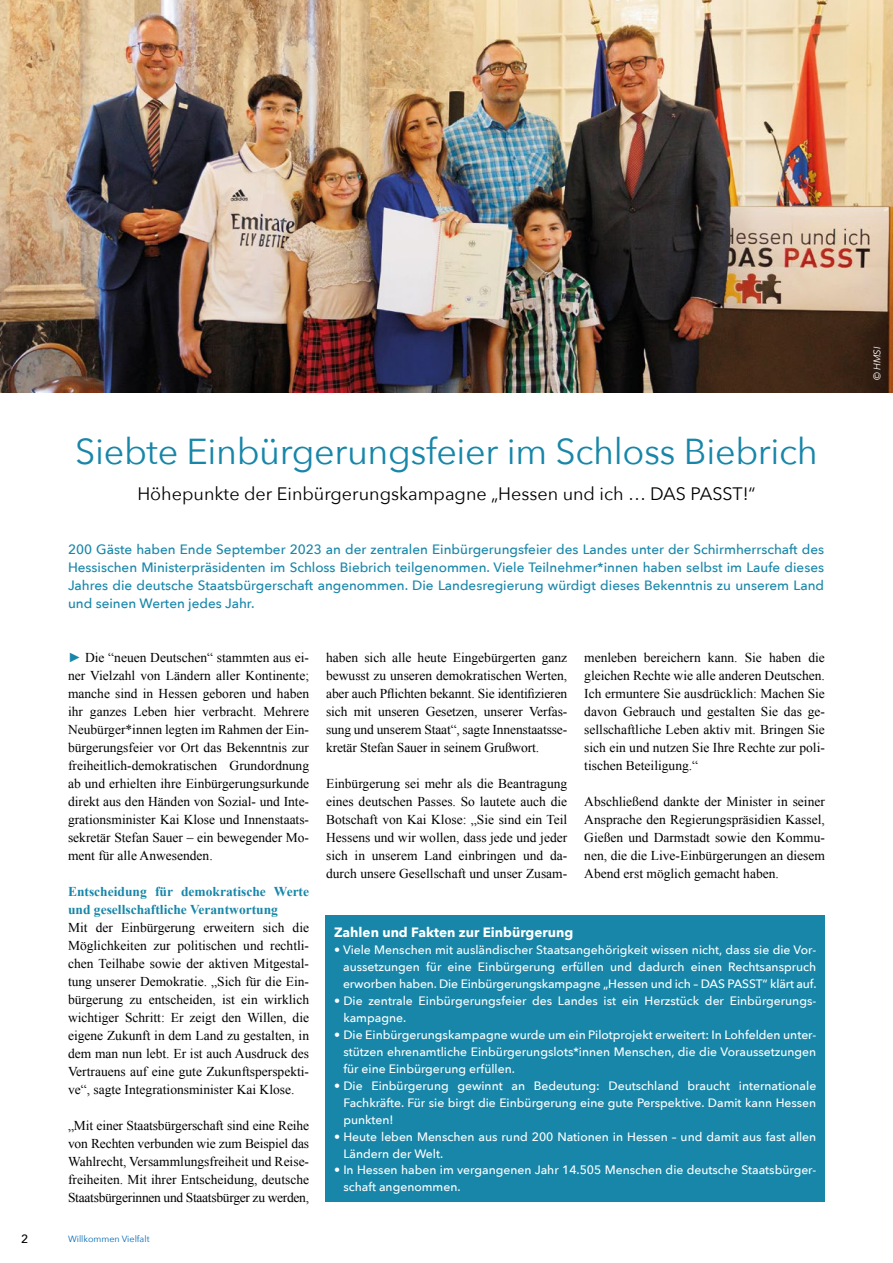
<style>
.page{position:relative;width:893px;height:1263px;background:#fff}
.page>*{position:absolute;margin:0;border:0;box-sizing:border-box;transform-origin:0 0}
.t1{font:36px "Avenir Next";letter-spacing:-.01em;color:#1786a9}
.t2{font:18px "Avenir Next";color:#000}
.t3{font:13.5px/18px "Times New Roman";color:#000;text-align:justify}
.t4{font:500 13.5px/18px "Avenir Next";color:#1786a9;text-align:justify}
.t5{font:700 13.5px/18px "Times New Roman";color:#1786a9}
.t6{font:700 13.5px "Avenir Next";color:#fff}
.t7{font:500 12.15px/17px "Avenir Next";color:#fff;text-align:justify}
.t8{font:500 12px "Avenir Next";color:#000}
.t9{font:italic 9.75px "Avenir Next";color:#fff}
.t10{font:9px "Avenir Next";color:#0069b4}
.s1{color:#1786a9}
</style>
<div class="page">
<img style="left:0;top:0;width:893px;height:392px">
<div style="left:326px;top:915px;width:499px;height:286px;background:#1786a9"></div>
<h2 class="t1" style="left:75px;top:421px;width:744px">Siebte Einbürgerungsfeier im Schloss Biebrich</h2>
<p class="t2" style="left:137px;top:479px;width:620px">Höhepunkte der Einbürgerungskampagne „Hessen und ich … DAS PASST!“</p>
<p class="t4" style="left:68px;top:540px;width:758px">200 Gäste haben Ende September 2023 an der zentralen Einbürgerungsfeier des Landes unter der Schirmherrschaft des Hessischen Ministerpräsidenten im Schloss Biebrich teilgenommen. Viele Teilnehmer*innen haben selbst im Laufe dieses Jahres die deutsche Staatsbürgerschaft angenommen. Die Landesregierung würdigt dieses Bekenntnis zu unserem Land und seinen Werten jedes Jahr.</p>
<p class="t3" style="left:68px;top:648px;width:243px"><span class="s1">►</span> Die “neuen Deutschen“ stammten aus ei&shy;ner Vielzahl von Ländern aller Kontinente; manche sind in Hessen geboren und haben ihr ganzes Leben hier verbracht. Mehrere Neubürger*innen legten im Rahmen der Ein&shy;bürgerungsfeier vor Ort das Bekenntnis zur freiheitlich-demokratischen Grundordnung ab und erhielten ihre Einbürgerungsurkunde direkt aus den Händen von Sozial- und Inte&shy;grationsminister Kai Klose und Innenstaats&shy;sekretär Stefan Sauer – ein bewegender Mo&shy;ment für alle Anwesenden.</p>
<h3 class="t5" style="left:68px;top:882px;width:243px">Entscheidung für demokratische Werte und gesellschaftliche Verantwortung</h3>
<p class="t3" style="left:68px;top:918px;width:243px">Mit der Einbürgerung erweitern sich die Möglichkeiten zur politischen und rechtli&shy;chen Teilhabe sowie der aktiven Mitgestal&shy;tung unserer Demokratie. „Sich für die Ein&shy;bürgerung zu entscheiden, ist ein wirklich wichtiger Schritt: Er zeigt den Willen, die eigene Zukunft in dem Land zu gestalten, in dem man nun lebt. Er ist auch Ausdruck des Vertrauens auf eine gute Zukunftsperspekti&shy;ve“, sagte Integrationsminister Kai Klose.</p>
<p class="t3" style="left:68px;top:1116px;width:243px">„Mit einer Staatsbürgerschaft sind eine Reihe von Rechten verbunden wie zum Beispiel das Wahlrecht, Versammlungsfreiheit und Reise&shy;freiheiten. Mit ihrer Entscheidung, deutsche Staatsbürgerinnen und Staatsbürger zu werden,</p>
<p class="t8" style="left:21px;top:1229px;width:9px">2</p>
<p class="t10" style="left:68px;top:1231px;width:83px">Willkommen Vielfalt</p>
<p class="t3" style="left:326px;top:648px;width:243px">haben sich alle heute Eingebürgerten ganz bewusst zu unseren demokratischen Werten, aber auch Pflichten bekannt. Sie identifizieren sich mit unseren Gesetzen, unserer Verfas&shy;sung und unserem Staat“, sagte Innenstaatsse&shy;kretär Stefan Sauer in seinem Grußwort.</p>
<p class="t3" style="left:326px;top:774px;width:243px">Einbürgerung sei mehr als die Beantragung eines deutschen Passes. So lautete auch die Botschaft von Kai Klose: „Sie sind ein Teil Hessens und wir wollen, dass jede und jeder sich in unserem Land einbringen und da&shy;durch unsere Gesellschaft und unser Zusam-</p>
<p class="t3" style="left:584px;top:648px;width:242px">menleben bereichern kann. Sie haben die gleichen Rechte wie alle anderen Deutschen.<br>Ich ermuntere Sie ausdrücklich: Machen Sie davon Gebrauch und gestalten Sie das ge&shy;sellschaftliche Leben aktiv mit. Bringen Sie sich ein und nutzen Sie Ihre Rechte zur poli&shy;tischen Beteiligung.“</p>
<p class="t3" style="left:584px;top:792px;width:242px">Abschließend dankte der Minister in seiner Ansprache den Regierungspräsidien Kassel, Gießen und Darmstadt sowie den Kommu&shy;nen, die die Live-Einbürgerungen an diesem Abend erst möglich gemacht haben.</p>
<h3 class="t6" style="left:334px;top:921px;width:241px">Zahlen und Fakten zur Einbürgerung</h3>
<p class="t7" style="left:343px;top:941px;width:475px;text-indent:-9px">• Viele Menschen mit ausländischer Staatsangehörigkeit wissen nicht, dass sie die Vor&shy;aussetzungen für eine Einbürgerung erfüllen und dadurch einen Rechtsanspruch erworben haben. Die Einbürgerungskampagne „Hessen und ich – DAS PASST“ klärt auf.</p>
<p class="t7" style="left:343px;top:992px;width:474px;text-indent:-9px">• Die zentrale Einbürgerungsfeier des Landes ist ein Herzstück der Einbürgerungs&shy;kampagne.</p>
<p class="t7" style="left:343px;top:1026px;width:474px;text-indent:-9px">• Die Einbürgerungskampagne wurde um ein Pilotprojekt erweitert: In Lohfelden unter&shy;stützen ehrenamtliche Einbürgerungslots*innen Menschen, die die Voraussetzungen für eine Einbürgerung erfüllen.</p>
<p class="t7" style="left:343px;top:1076px;width:474px;text-indent:-9px">• Die Einbürgerung gewinnt an Bedeutung: Deutschland braucht internationale Fachkräfte. Für sie birgt die Einbürgerung eine gute Perspektive. Damit kann Hessen punkten!</p>
<p class="t7" style="left:343px;top:1127px;width:474px;text-indent:-9px">• Heute leben Menschen aus rund 200 Nationen in Hessen – und damit aus fast allen<br>Ländern der Welt.</p>
<p class="t7" style="left:343px;top:1161px;width:474px;text-indent:-9px">• In Hessen haben im vergangenen Jahr 14.505 Menschen die deutsche Staatsbürger&shy;schaft angenommen.</p>
<p class="t9" style="left:869px;top:380px;width:35px;rotate:-90deg">© HMSI</p>
</div>
